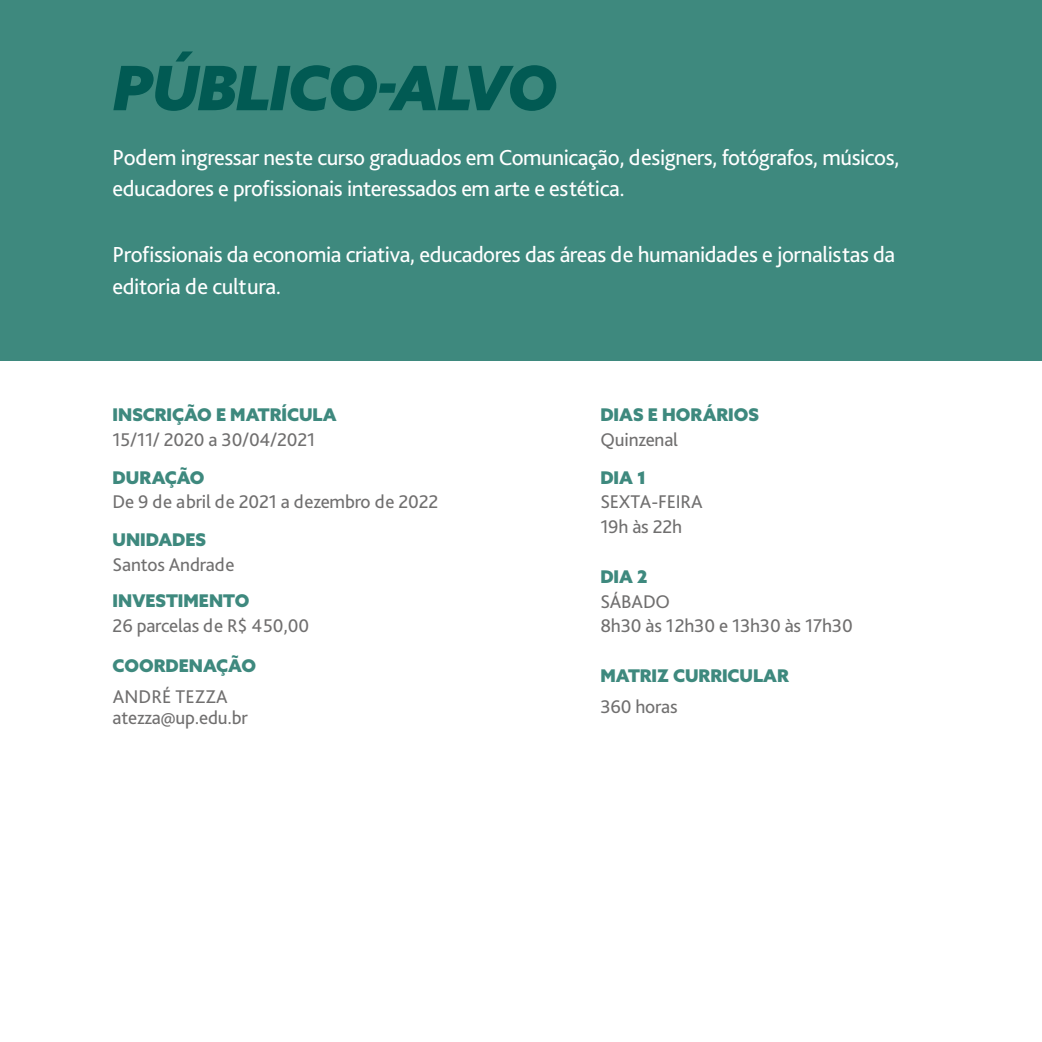
<style>
.page{position:relative;width:1042px;height:1042px;background:#fff}
.page>*{position:absolute;margin:0;border:0;box-sizing:border-box;transform-origin:0 0}
.t1{font:italic 900 61.25px "Azo Sans";letter-spacing:-.02em;color:#015a53}
.t2{font:22.75px/31.5px "Bliss Pro";letter-spacing:-.02em;color:#fff}
.t3{font:19.25px/24.8px "Bliss Pro";letter-spacing:-.01em;color:#706f6f}
.t4{font:900 17.5px "Azo Sans";color:#3e897e}
</style>
<div class="page">
<div style="left:0;top:0;width:1042px;height:360px;background:#3e897e"></div>
<h1 class="t1" style="left:113px;top:47px;width:446px">PÚBLICO-ALVO</h1>
<p class="t2" style="left:113px;top:141px;width:788px">Podem ingressar neste curso graduados em Comunicação, designers, fotógrafos, músicos, educadores e profissionais interessados em arte e estética.</p>
<p class="t2" style="left:113px;top:239px;width:784px">Profissionais da economia criativa, educadores das áreas de humanidades e jornalistas da editoria de cultura.</p>
<p class="t4" style="left:113px;top:403px;width:225px">INSCRIÇÃO E MATRÍCULA</p>
<p class="t3" style="left:113px;top:426px;width:204px">15/11/ 2020 a 30/04/2021</p>
<p class="t4" style="left:113px;top:465px;width:93px">DURAÇÃO</p>
<p class="t3" style="left:113px;top:489px;width:327px">De 9 de abril de 2021 a dezembro de 2022</p>
<p class="t4" style="left:113px;top:528px;width:95px">UNIDADES</p>
<p class="t3" style="left:113px;top:552px;width:123px">Santos Andrade</p>
<p class="t4" style="left:113px;top:589px;width:138px">INVESTIMENTO</p>
<p class="t3" style="left:113px;top:613px;width:198px">26 parcelas de R$ 450,00</p>
<p class="t4" style="left:113px;top:654px;width:145px">COORDENAÇÃO</p>
<p class="t3" style="left:113px;top:685px;width:137px;line-height:21px">ANDRÉ TEZZA atezza@up.edu.br</p>
<p class="t4" style="left:600px;top:403px;width:160px">DIAS E HORÁRIOS</p>
<p class="t3" style="left:600px;top:426px;width:79px">Quinzenal</p>
<p class="t4" style="left:600px;top:465px;width:48px">DIA 1</p>
<p class="t3" style="left:600px;top:489px;width:104px">SEXTA-FEIRA<br>19h às 22h</p>
<p class="t4" style="left:600px;top:565px;width:49px">DIA 2</p>
<p class="t3" style="left:600px;top:588px;width:254px">SÁBADO<br>8h30 às 12h30 e 13h30 às 17h30</p>
<p class="t4" style="left:600px;top:664px;width:190px">MATRIZ CURRICULAR</p>
<p class="t3" style="left:600px;top:694px;width:79px">360 horas</p>
</div>
